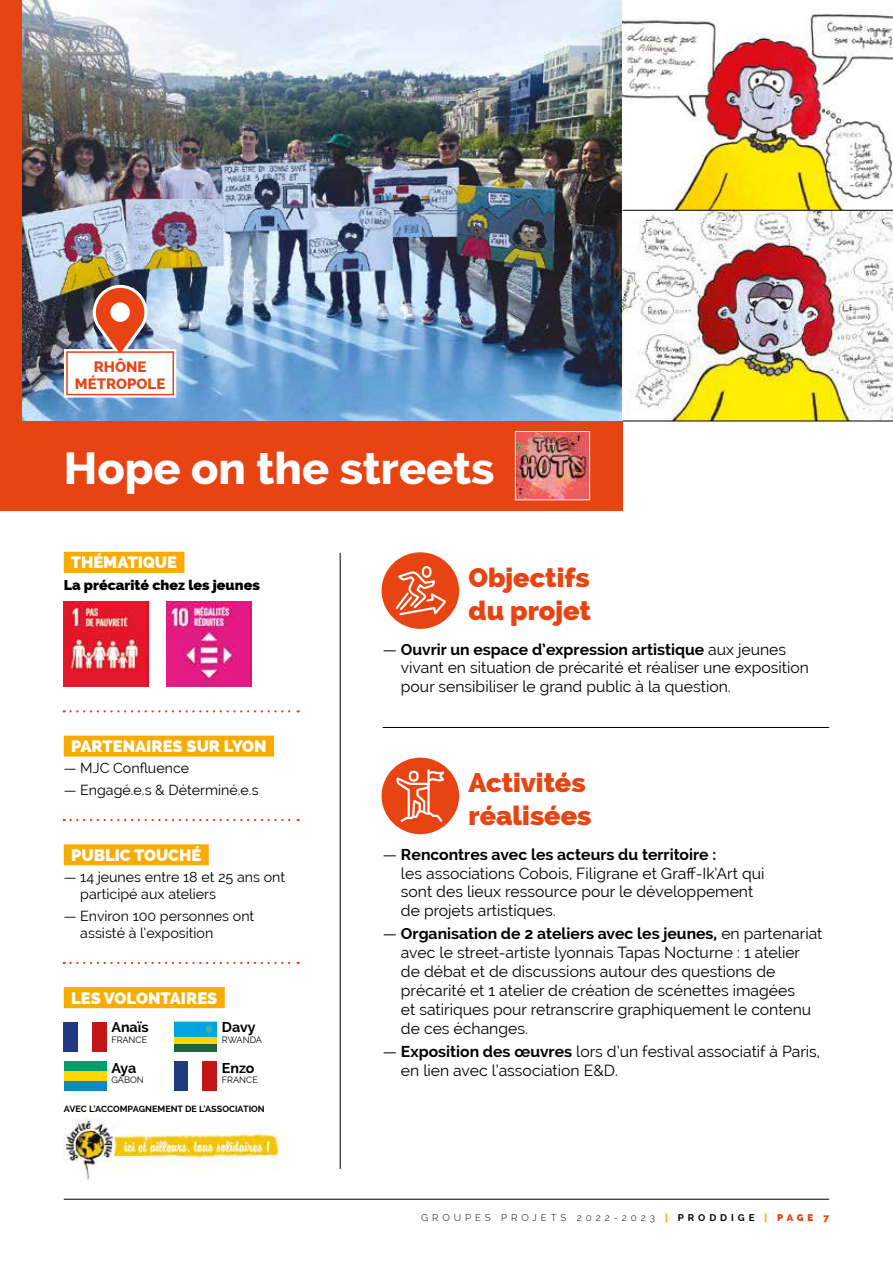
<style>
.page{position:relative;width:893px;height:1263px;background:#fff}
.page>*{position:absolute;margin:0;border:0;box-sizing:border-box;transform-origin:0 0}
.t1{font:800 45px "Raleway";color:#fff}
.t2{font:800 27px/32.4px "Raleway";color:#e74313}
.t3{font:800 16.5px "Raleway";color:#fff}
.t4{font:15.75px/18.9px "Raleway";color:#000}
.t5{font:800 15px/17.7px "Raleway";color:#e74313;text-align:center}
.t6{font:14.25px/17.1px "Raleway";color:#000}
.t7{font:800 14.25px "Raleway";color:#000}
.t8{font:700 14.25px "Raleway";color:#000}
.t9{font:300 9.75px "Raleway";letter-spacing:.4em;color:#000}
.t10{font:700 9px "Raleway";color:#000}
.t11{font:9px "Raleway";color:#000}
.s1{font-weight:700}
.s2{font-weight:800;color:#f8ac00}
.s3{font-weight:800;color:#e74313}
</style>
<div class="page">
<hr style="left:64px;top:1199px;width:765px;height:1px;background:#000">
<div style="left:64px;top:736px;width:210px;height:21px;background:#f8ac00"></div>
<div style="left:64px;top:844px;width:145px;height:21px;background:#f8ac00"></div>
<img style="left:21px;top:0;width:602px;height:421px">
<img style="left:623px;top:10px;width:270px;height:200px">
<img style="left:623px;top:211px;width:270px;height:210px">
<div style="left:0;top:0;width:21px;height:510px;background:#e74313"></div>
<div style="left:64px;top:552px;width:120px;height:21px;background:#f8ac00"></div>
<img style="left:64px;top:601px;width:85px;height:85px">
<img style="left:167px;top:601px;width:85px;height:85px">
<svg style="left:64px;top:710px;width:235px;height:2px"></svg>
<svg style="left:64px;top:819px;width:235px;height:2px"></svg>
<svg style="left:64px;top:962px;width:235px;height:2px"></svg>
<hr style="left:340px;top:553px;width:1px;height:616px;background:#000">
<hr style="left:383px;top:727px;width:446px;height:1px;background:#000">
<div style="left:382px;top:758px;width:77px;height:76px;background:#e74313;border-radius:50%"></div>
<svg style="left:394px;top:766px;width:59px;height:58px"></svg>
<div style="left:382px;top:552px;width:77px;height:77px;background:#e74313;border-radius:50%"></div>
<div style="left:422px;top:566px;width:9px;height:12px;border:2px solid #fff;border-radius:4px"></div>
<svg style="left:395px;top:570px;width:53px;height:48px"></svg>
<div style="left:0;top:421px;width:623px;height:89px;background:#e74313"></div>
<img style="left:517px;top:433px;width:71px;height:65px">
<div style="left:515px;top:431px;width:75px;height:69px;border:1px solid #fff"></div>
<div style="left:64px;top:987px;width:161px;height:21px;background:#f8ac00"></div>
<div style="left:64px;top:1022px;width:14px;height:29px;background:#213b82"></div>
<div style="left:92px;top:1022px;width:14px;height:29px;background:#c51617"></div>
<div style="left:174px;top:1022px;width:43px;height:29px;background:#206342"></div>
<div style="left:174px;top:1022px;width:43px;height:22px;background:#ffd500"></div>
<div style="left:174px;top:1022px;width:43px;height:14px;background:#00a4df"></div>
<svg style="left:205px;top:1025px;width:9px;height:9px"></svg>
<div style="left:64px;top:1061px;width:42px;height:10px;background:#009f70"></div>
<div style="left:64px;top:1071px;width:42px;height:10px;background:#ffd500"></div>
<div style="left:64px;top:1081px;width:42px;height:10px;background:#1487c9"></div>
<div style="left:174px;top:1061px;width:15px;height:30px;background:#213b82"></div>
<div style="left:203px;top:1061px;width:14px;height:30px;background:#c51617"></div>
<img style="left:64px;top:1118px;width:216px;height:62px">
<div style="left:64px;top:349px;width:112px;height:49px;border:6px solid #fff"></div>
<div style="left:67px;top:352px;width:106px;height:43px;background:#fff"></div>
<div style="left:66px;top:351px;width:108px;height:44px;border:2px solid #e74313"></div>
<img style="left:90px;top:282px;width:60px;height:72px">
<div style="left:110px;top:302px;width:20px;height:20px;background:#fff;border-radius:50%"></div>
<hr style="left:623px;top:421px;width:270px;height:1px;background:#000">
<hr style="left:623px;top:210px;width:270px;height:1px;background:#000">
<p class="t5" style="left:75px;top:357px;width:92px">RHÔNE<br>MÉTROPOLE</p>
<h1 class="t1" style="left:64px;top:442px;width:432px">Hope on the streets</h1>
<p class="t3" style="left:71px;top:553px;width:108px">THÉMATIQUE</p>
<p class="t7" style="left:64px;top:576px;width:198px">La précarité chez les jeunes</p>
<p class="t3" style="left:71px;top:737px;width:197px">PARTENAIRES SUR LYON</p>
<p class="t6" style="left:64px;top:760px;width:127px">— MJC Confluence</p>
<p class="t6" style="left:64px;top:781px;width:196px">— Engagé.e.s &amp; Déterminé.e.s</p>
<p class="t3" style="left:71px;top:845px;width:132px">PUBLIC TOUCHÉ</p>
<p class="t6" style="left:80px;top:868px;width:206px;text-indent:-16px">— 14 jeunes entre 18 et 25 ans ont participé aux ateliers</p>
<p class="t6" style="left:80px;top:907px;width:176px;text-indent:-16px">— Environ 100 personnes ont assisté à l’exposition</p>
<p class="t3" style="left:71px;top:988px;width:148px">LES VOLONTAIRES</p>
<p class="t8" style="left:111px;top:1019px;width:39px">Anaïs</p>
<p class="t11" style="left:111px;top:1034px;width:37px">FRANCE</p>
<p class="t8" style="left:111px;top:1059px;width:26px">Aya</p>
<p class="t11" style="left:111px;top:1075px;width:34px">GABON</p>
<p class="t8" style="left:222px;top:1019px;width:35px">Davy</p>
<p class="t11" style="left:222px;top:1034px;width:42px">RWANDA</p>
<p class="t8" style="left:222px;top:1059px;width:34px">Enzo</p>
<p class="t11" style="left:222px;top:1075px;width:37px">FRANCE</p>
<p class="t10" style="left:64px;top:1103px;width:202px">AVEC L’ACCOMPAGNEMENT DE L’ASSOCIATION</p>
<h2 class="t2" style="left:469px;top:561px;width:124px">Objectifs du projet</h2>
<p class="t4" style="left:401px;top:639px;width:409px;text-indent:-18px">— <span class="s1">Ouvrir un espace d’expression artistique</span> aux jeunes vivant en situation de précarité et réaliser une exposition pour sensibiliser le grand public à la question.</p>
<h2 class="t2" style="left:469px;top:767px;width:124px">Activités réalisées</h2>
<p class="t4" style="left:401px;top:844px;width:365px;text-indent:-18px">— <span class="s1">Rencontres avec les acteurs du territoire :<br></span>les associations Cobois, Filigrane et Graff-Ik’Art qui sont des lieux ressource pour le développement de projets artistiques.</p>
<p class="t4" style="left:401px;top:924px;width:423px;text-indent:-18px">— <span class="s1">Organisation de 2 ateliers avec les jeunes,</span> en partenariat avec le street-artiste lyonnais Tapas Nocturne : 1 atelier de débat et de discussions autour des questions de précarité et 1 atelier de création de scénettes imagées<br>et satiriques pour retranscrire graphiquement le contenu de ces échanges.</p>
<p class="t4" style="left:401px;top:1042px;width:421px;text-indent:-18px">— <span class="s1">Exposition des œuvres</span> lors d’un festival associatif à Paris, en lien avec l’association E&amp;D.</p>
<p class="t9" style="left:421px;top:1212px;width:409px">GROUPES PROJETS 2022-2023 <span class="s2">|</span> <span class="s1">PRODDIGE</span> <span class="s2">|</span> <span class="s3">PAGE 7</span></p>
</div>
